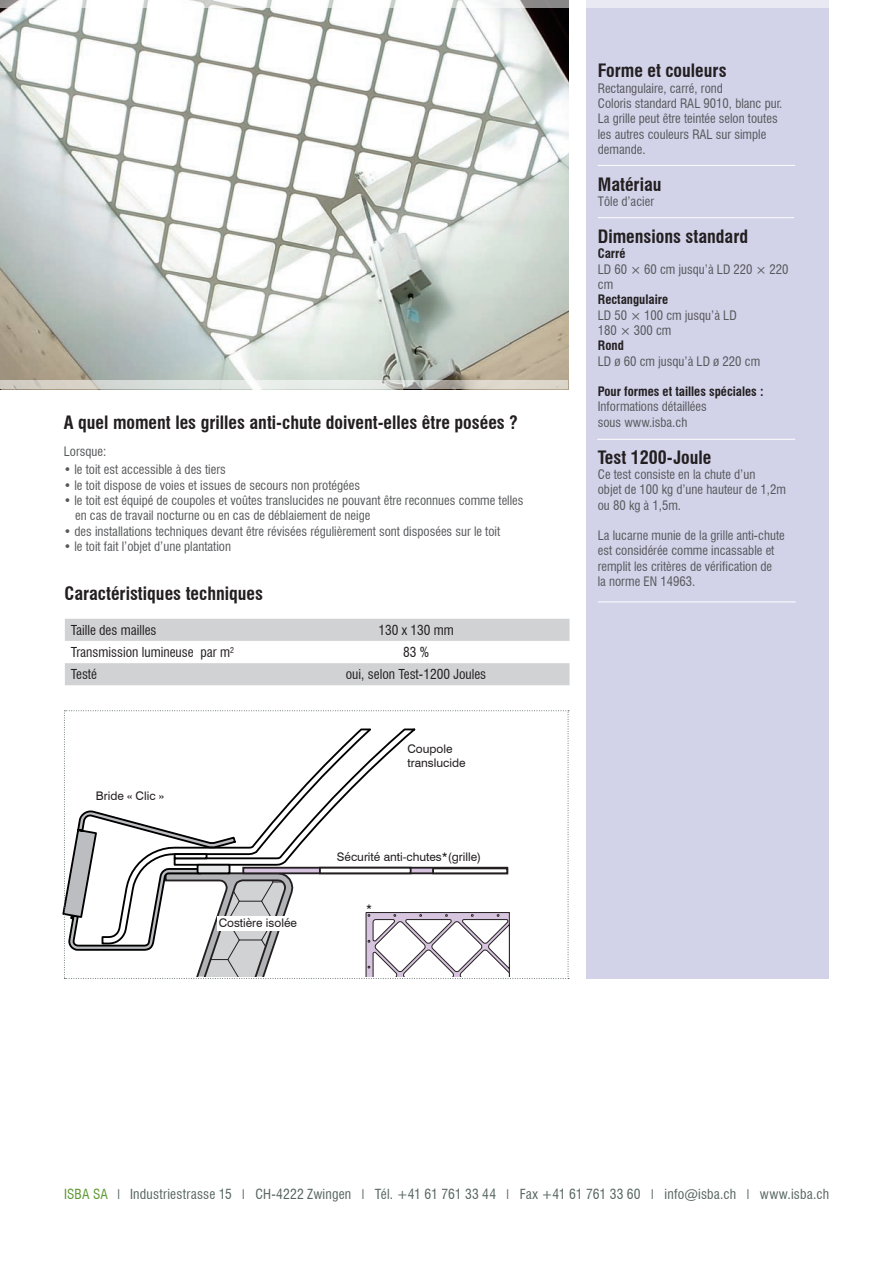
<style>
.page{position:relative;width:893px;height:1263px;background:#fff}
.page>*{position:absolute;margin:0;border:0;box-sizing:border-box;transform-origin:0 0}
.t1{font:700 condensed 18px "Swiss 721 BT";color:#231f20}
.t2{font:condensed 13.65px "Swiss 721 BT";letter-spacing:.01em;color:#56655f}
.t3{font:condensed 13.35px "Swiss 721 BT";color:#231f20}
.t4{font:condensed 12.75px/15.3px "Swiss 721 BT";color:#57585a}
.t5{font:700 condensed 12.75px "Swiss 721 BT";color:#231f20}
.t6{font:11.85px/14.2px "Swiss 721 BT";color:#231f20}
.s1{color:#5c9731}
.s2{font-weight:300;font-stretch:normal}
</style>
<div class="page">
<img style="left:0;top:8px;width:568px;height:373px">
<div style="left:586px;top:0;width:242px;height:978px;background:#d2d2e9"></div>
<hr style="left:598px;top:217px;width:196px;height:1px;background:#fff">
<hr style="left:597px;top:439px;width:198px;height:1px;background:#fff">
<svg style="left:0;top:0;width:829px;height:8px"></svg>
<svg style="left:0;top:381px;width:568px;height:8px;background:#d7d8d1"></svg>
<svg style="left:62px;top:710px;width:507px;height:269px"></svg>
<svg style="left:65px;top:619px;width:505px;height:66px"></svg>
<hr style="left:598px;top:165px;width:197px;height:1px;background:#fff">
<hr style="left:598px;top:602px;width:198px;height:1px;background:#fff">
<h1 class="t1" style="left:64px;top:411px;width:456px">A quel moment les grilles anti-chute doivent-elles être posées ?</h1>
<p class="t4" style="left:64px;top:444px;width:44px">Lorsque:</p>
<p class="t4" style="left:64px;top:462px;width:164px">• le toit est accessible à des tiers</p>
<p class="t4" style="left:64px;top:477px;width:298px">• le toit dispose de voies et issues de secours non protégées</p>
<p class="t4" style="left:75px;top:493px;width:450px;text-indent:-11px">• le toit est équipé de coupoles et voûtes translucides ne pouvant être reconnues comme telles en cas de travail nocturne ou en cas de déblaiement de neige</p>
<p class="t4" style="left:64px;top:523px;width:438px">• des installations techniques devant être révisées régulièrement sont disposées sur le toit</p>
<p class="t4" style="left:64px;top:538px;width:169px">• le toit fait l’objet d’une plantation</p>
<h1 class="t1" style="left:65px;top:583px;width:200px">Caractéristiques techniques</h1>
<p class="t3" style="left:71px;top:622px;width:87px">Taille des mailles</p>
<p class="t3" style="left:378px;top:622px;width:77px">130 x 130 mm</p>
<p class="t3" style="left:71px;top:644px;width:165px">Transmission lumineuse par m<sup>2</sup></p>
<p class="t3" style="left:403px;top:644px;width:28px">83 %</p>
<p class="t3" style="left:71px;top:666px;width:28px">Testé</p>
<p class="t3" style="left:346px;top:666px;width:142px">oui, selon Test-1200 Joules</p>
<p class="t6" style="left:96px;top:789px;width:70px">Bride « Clic »</p>
<p class="t6" style="left:219px;top:916px;width:80px">Costière isolée</p>
<p class="t6" style="left:407px;top:741px;width:60px">Coupole translucide</p>
<p class="t6" style="left:337px;top:850px;width:146px">Sécurité anti-chutes*(grille)</p>
<p class="t6" style="left:366px;top:902px;width:7px">*</p>
<h1 class="t1" style="left:598px;top:60px;width:130px">Forme et couleurs</h1>
<p class="t4" style="left:598px;top:80px;width:186px">Rectangulaire, carré, rond<br>Coloris standard RAL 9010, blanc pur.<br>La grille peut être teintée selon toutes les autres couleurs RAL sur simple demande.</p>
<h1 class="t1" style="left:598px;top:174px;width:65px">Matériau</h1>
<p class="t4" style="left:598px;top:194px;width:58px">Tôle d’acier</p>
<h1 class="t1" style="left:598px;top:226px;width:152px">Dimensions standard</h1>
<p class="t5" style="left:598px;top:246px;width:29px">Carré</p>
<p class="t4" style="left:598px;top:261px;width:192px">LD 60 × 60 cm jusqu’à LD 220 × 220 cm</p>
<p class="t5" style="left:598px;top:292px;width:72px">Rectangulaire</p>
<p class="t4" style="left:598px;top:307px;width:140px">LD 50 × 100 cm jusqu’à LD<br>180 × 300 cm</p>
<p class="t5" style="left:598px;top:338px;width:28px">Rond</p>
<p class="t4" style="left:598px;top:353px;width:164px">LD ø 60 cm jusqu’à LD ø 220 cm</p>
<p class="t5" style="left:598px;top:384px;width:167px">Pour formes et tailles spéciales :</p>
<p class="t4" style="left:598px;top:399px;width:110px">Informations détaillées sous www.isba.ch</p>
<h1 class="t1" style="left:598px;top:446px;width:115px">Test 1200-Joule</h1>
<p class="t4" style="left:598px;top:467px;width:190px">Ce test consiste en la chute d’un<br>objet de 100 kg d’une hauteur de 1,2m ou 80 kg à 1,5m.</p>
<p class="t4" style="left:598px;top:528px;width:188px">La lucarne munie de la grille anti-chute est considérée comme incassable et remplit les critères de vérification de<br>la norme EN 14963.</p>
<p class="t2" style="left:64px;top:1185px;width:766px"><span class="s1">ISBA SA</span> <span class="s2">I</span> Industriestrasse 15 <span class="s2">I</span> CH-4222 Zwingen <span class="s2">I</span> Tél. +41 61 761 33 44 <span class="s2">I</span> Fax +41 61 761 33 60 <span class="s2">I</span> info@isba.ch <span class="s2">I</span> www.isba.ch</p>
</div>
